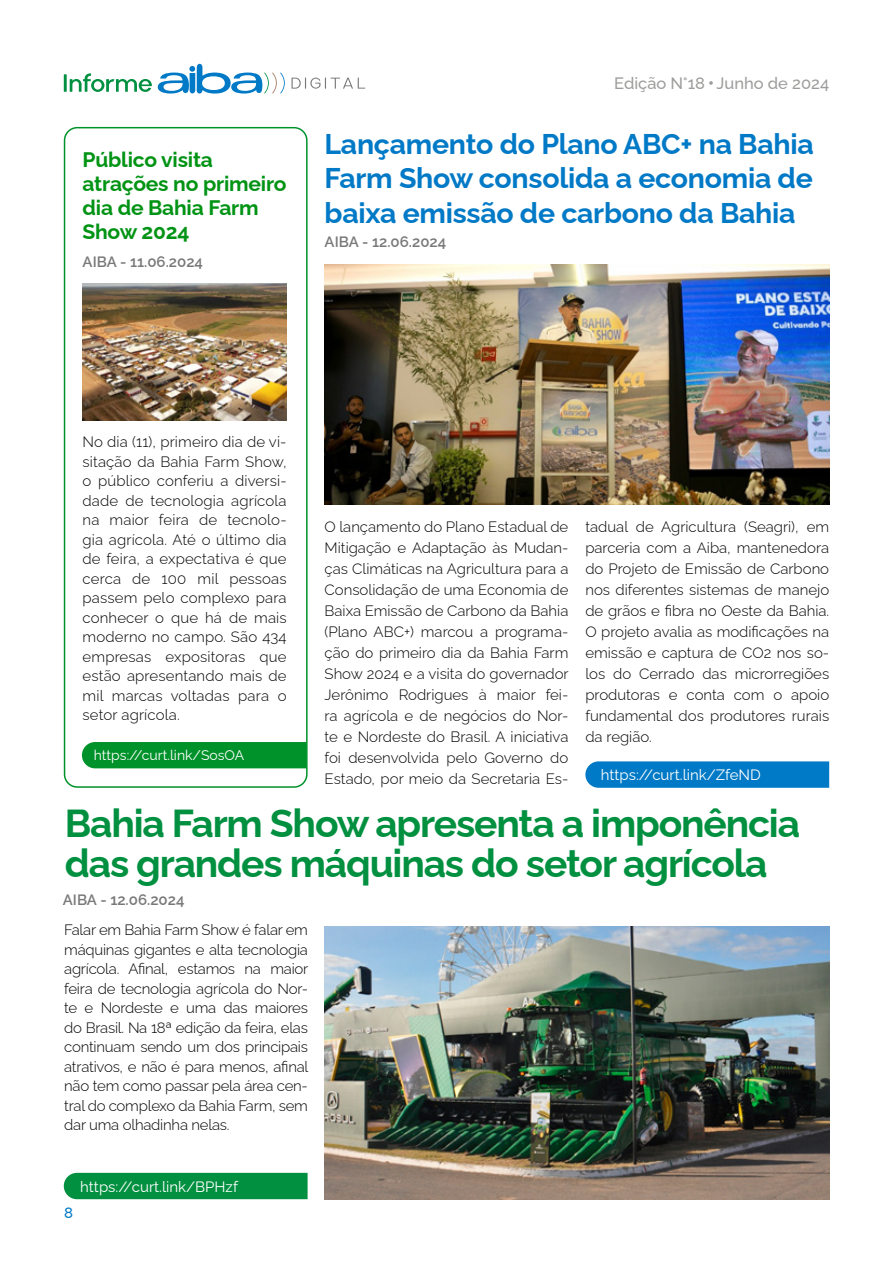
<style>
.page{position:relative;width:893px;height:1263px;background:#fff}
.page>*{position:absolute;margin:0;border:0;box-sizing:border-box;transform-origin:0 0}
.t1{font:700 39px/40.5px "Raleway";letter-spacing:-.03em;color:#009040}
.t2{font:700 28.5px/34.5px "Raleway";letter-spacing:-.01em;color:#0079c6;text-align:justify}
.t3{font:700 21px/24px "Raleway";letter-spacing:-.01em;color:#009314}
.t4{font:500 16.5px "Raleway";color:#9d9d9c}
.t5{font:300 15px/19.5px "Raleway";color:#000;text-align:justify}
.t6{font:15px "Raleway";color:#fff}
.t7{font:600 15px "Raleway";color:#777877}
.t8{font:500 15px "Raleway";color:#0079c6}
.t9{font:13.95px "Raleway";color:#fff}
</style>
<div class="page">
<div style="left:82px;top:742px;width:223px;height:26px;background:#00922a"></div>
<div style="left:64px;top:127px;width:244px;height:661px;border:2px solid #00922a;border-radius:13px"></div>
<img style="left:83px;top:284px;width:204px;height:136px">
<svg style="left:585px;top:761px;width:244px;height:27px;background:#097dc8"></svg>
<img style="left:325px;top:264px;width:504px;height:241px">
<div style="left:64px;top:1173px;width:244px;height:26px;background:#009040"></div>
<img style="left:325px;top:926px;width:504px;height:273px">
<hr style="left:64px;top:74px;width:3px;height:18px;background:#009040">
<svg style="left:70px;top:73px;width:82px;height:19px"></svg>
<svg style="left:291px;top:78px;width:74px;height:11px"></svg>
<svg style="left:158px;top:63px;width:127px;height:31px"></svg>
<svg style="left:709px;top:81px;width:4px;height:4px"></svg>
<h3 class="t3" style="left:83px;top:145px;width:206px">Público visita atrações no primeiro dia de Bahia Farm<br>Show 2024</h3>
<p class="t7" style="left:83px;top:250px;width:122px">AIBA - 11.06.2024</p>
<p class="t4" style="left:614px;top:70px;width:216px">Edição N°18 Junho de 2024</p>
<h2 class="t2" style="left:325px;top:123px;width:491px">Lançamento do Plano ABC+ na Bahia Farm Show consolida a economia de baixa emissão de carbono da Bahia</h2>
<p class="t7" style="left:325px;top:230px;width:123px">AIBA - 12.06.2024</p>
<p class="t5" style="left:83px;top:430px;width:206px">No dia (11), primeiro dia de vi&shy;sitação da Bahia Farm Show, o público conferiu a diversi&shy;dade de tecnologia agrícola na maior feira de tecnolo&shy;gia agrícola. Até o último dia de feira, a expectativa é que cerca de 100 mil pessoas passem pelo complexo para conhecer o que há de mais moderno no campo. São 434 empresas expositoras que estão apresentando mais de mil marcas voltadas para o setor agrícola.</p>
<p class="t9" style="left:94px;top:744px;width:152px">https://curt.link/SosOA</p>
<p class="t5" style="left:325px;top:514px;width:246px;line-height:21px">O lançamento do Plano Estadual de Mitigação e Adaptação às Mudan&shy;ças Climáticas na Agricultura para a Consolidação de uma Economia de Baixa Emissão de Carbono da Bahia (Plano ABC+) marcou a programa&shy;ção do primeiro dia da Bahia Farm Show 2024 e a visita do governador Jerônimo Rodrigues à maior fei&shy;ra agrícola e de negócios do Nor&shy;te e Nordeste do Brasil. A iniciativa foi desenvolvida pelo Governo do Estado, por meio da Secretaria Es-</p>
<p class="t5" style="left:585px;top:514px;width:245px;line-height:21px">tadual de Agricultura (Seagri), em parceria com a Aiba, mantenedora do Projeto de Emissão de Carbono nos diferentes sistemas de manejo de grãos e fibra no Oeste da Bahia.<br>O projeto avalia as modificações na emissão e captura de CO2 nos so&shy;los do Cerrado das microrregiões produtoras e conta com o apoio fundamental dos produtores rurais da região.</p>
<p class="t6" style="left:601px;top:763px;width:161px">https://curt.link/ZfeND</p>
<h1 class="t1" style="left:65px;top:798px;width:737px">Bahia Farm Show apresenta a imponência das grandes máquinas do setor agrícola</h1>
<p class="t5" style="left:64px;top:919px;width:246px">Falar em Bahia Farm Show é falar em máquinas gigantes e alta tecnologia agrícola. Afinal, estamos na maior feira de tecnologia agrícola do Nor&shy;te e Nordeste e uma das maiores do Brasil. Na 18ª edição da feira, elas continuam sendo um dos principais atrativos, e não é para menos, afinal não tem como passar pela área cen&shy;tral do complexo da Bahia Farm, sem dar uma olhadinha nelas.</p>
<p class="t7" style="left:63px;top:888px;width:123px">AIBA - 12.06.2024</p>
<p class="t8" style="left:64px;top:1201px;width:10px">8</p>
<p class="t6" style="left:80px;top:1174px;width:159px">https://curt.link/BPHzf</p>
</div>
